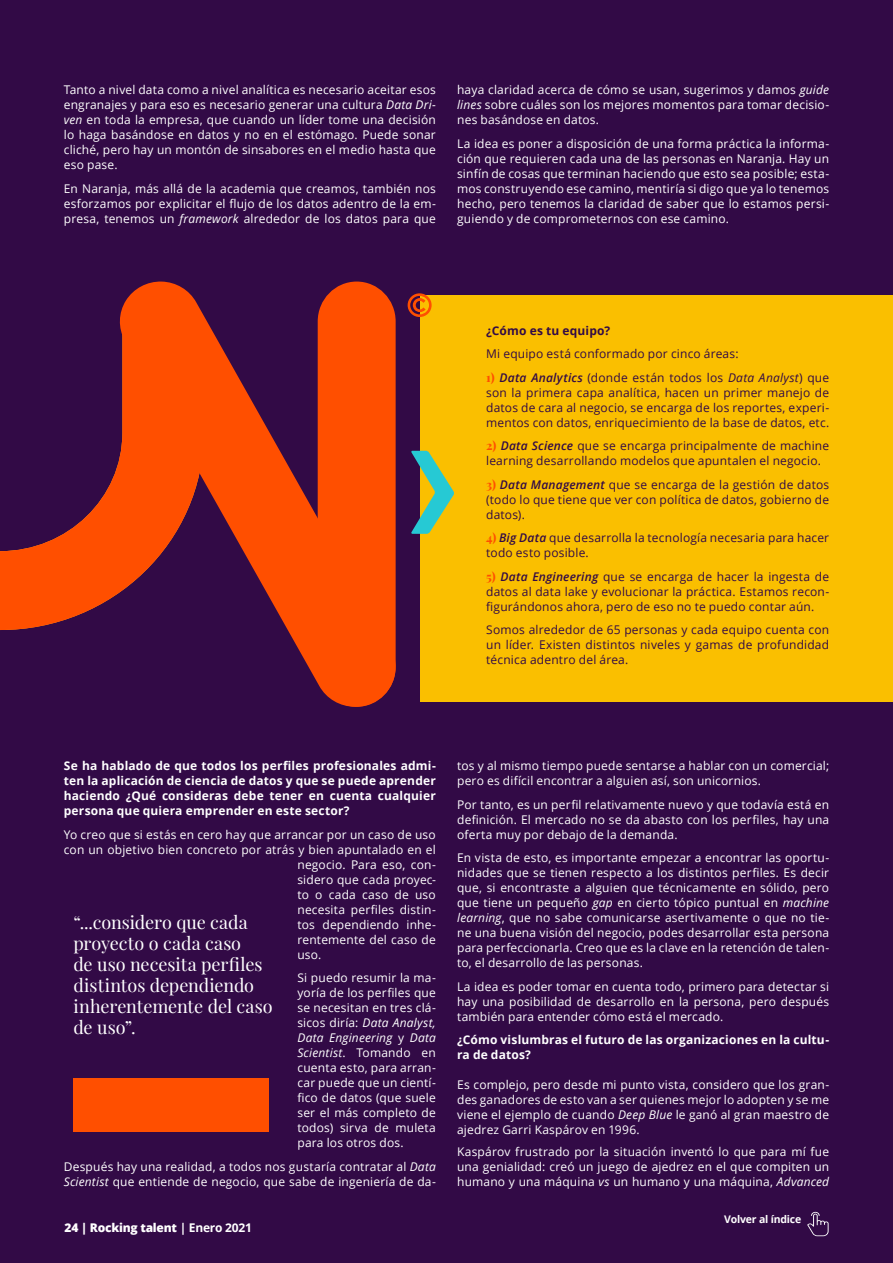
<style>
.page{position:relative;width:893px;height:1263px;background:#320a46}
.page>*{position:absolute;margin:0;border:0;box-sizing:border-box;transform-origin:0 0}
.t1{font:18px/21px "Playfair Display";letter-spacing:-.005em;color:#fff}
.t2{font:12px/15px "Open Sans";letter-spacing:.015em;color:#fff;text-align:justify}
.t3{font:12px/15px "Open Sans";letter-spacing:.015em;color:#320a46;text-align:justify}
.t4{font:700 12px/15px "Open Sans";letter-spacing:.015em;color:#fff;text-align:justify}
.t5{font:800 12px "Open Sans";letter-spacing:-.02em;color:#fff}
.t6{font:700 12px "Open Sans";letter-spacing:.015em;color:#320a46}
.t7{font:700 10.5px "Open Sans";letter-spacing:-.02em;color:#fff}
.s1{font-style:italic}
.s2{font-family:"Playfair Display";font-weight:800;color:#ff4f00}
.s3{font-weight:600;font-style:italic}
.s4{font-weight:700}
</style>
<div class="page">
<div style="left:421px;top:296px;width:472px;height:406px;background:#fabf00"></div>
<svg style="left:0;top:464px;width:118px;height:166px;fill:#ff4f00"></svg>
<svg style="left:408px;top:293px;width:24px;height:24px"></svg>
<svg style="left:118px;top:281px;width:244px;height:403px"></svg>
<div style="left:318px;top:282px;width:78px;height:425px;background:#ff4f00"></div>
<svg style="left:411px;top:451px;width:43px;height:83px"></svg>
<svg style="left:807px;top:1212px;width:22px;height:24px"></svg>
<div style="left:73px;top:1078px;width:196px;height:53px;background:#ff4f00"></div>
<p class="t2" style="left:64px;top:82px;width:374px">Tanto a nivel data como a nivel analítica es necesario aceitar esos engranajes y para eso es necesario generar una cultura <span class="s1">Data Dri&shy;ven</span> en toda la empresa, que cuando un líder tome una decisión lo haga basándose en datos y no en el estómago. Puede sonar cliché, pero hay un montón de sinsabores en el medio hasta que eso pase.</p>
<p class="t2" style="left:64px;top:181px;width:374px">En Naranja, más allá de la academia que creamos, también nos esforzamos por explicitar el flujo de los datos adentro de la em&shy;presa, tenemos un <span class="s1">framework</span> alrededor de los datos para que</p>
<p class="t2" style="left:457px;top:82px;width:374px">haya claridad acerca de cómo se usan, sugerimos y damos <span class="s1">guide lines</span> sobre cuáles son los mejores momentos para tomar decisio&shy;nes basándose en datos.</p>
<p class="t2" style="left:457px;top:136px;width:374px">La idea es poner a disposición de una forma práctica la informa&shy;ción que requieren cada una de las personas en Naranja. Hay un sinfín de cosas que terminan haciendo que esto sea posible; esta&shy;mos construyendo ese camino, mentiría si digo que ya lo tenemos hecho, pero tenemos la claridad de saber que lo estamos persi&shy;guiendo y de comprometernos con ese camino.</p>
<p class="t6" style="left:486px;top:322px;width:126px">¿Cómo es tu equipo?</p>
<p class="t3" style="left:486px;top:346px;width:254px">Mi equipo está conformado por cinco áreas:</p>
<p class="t3" style="left:486px;top:369px;width:344px"><span class="s2">1)</span> <span class="s3">Data Analytics</span> (donde están todos los <span class="s1">Data Analyst</span>) que son la primera capa analítica, hacen un primer manejo de datos de cara al negocio, se encarga de los reportes, experi&shy;mentos con datos, enriquecimiento de la base de datos, etc.</p>
<p class="t3" style="left:486px;top:438px;width:345px"><span class="s2">2)</span> <span class="s3">Data Science</span> que se encarga principalmente de machine learning desarrollando modelos que apuntalen el negocio.</p>
<p class="t3" style="left:486px;top:476px;width:345px"><span class="s2">3)</span> <span class="s3">Data Management</span> que se encarga de la gestión de datos (todo lo que tiene que ver con política de datos, gobierno de datos).</p>
<p class="t3" style="left:486px;top:530px;width:344px"><span class="s2">4)</span> <span class="s3">Big Data</span> que desarrolla la tecnología necesaria para hacer todo esto posible.</p>
<p class="t3" style="left:486px;top:568px;width:344px"><span class="s2">5)</span> <span class="s3">Data Engineering</span> que se encarga de hacer la ingesta de datos al data lake y evolucionar la práctica. Estamos recon&shy;figurándonos ahora, pero de eso no te puedo contar aún.</p>
<p class="t3" style="left:486px;top:622px;width:344px">Somos alrededor de 65 personas y cada equipo cuenta con un líder. Existen distintos niveles y gamas de profundidad técnica adentro del área.</p>
<p class="t4" style="left:64px;top:758px;width:374px">Se ha hablado de que todos los perfiles profesionales admi&shy;ten la aplicación de ciencia de datos y que se puede aprender haciendo ¿Qué consideras debe tener en cuenta cualquier persona que quiera emprender en este sector?</p>
<p class="t2" style="left:64px;top:827px;width:374px">Yo creo que si estás en cero hay que arrancar por un caso de uso</p>
<p class="t2" style="left:64px;top:842px;width:374px">con un objetivo bien concreto por atrás y bien apuntalado en el</p>
<p class="t2" style="left:297px;top:857px;width:140px">negocio. Para eso, con-</p>
<p class="t2" style="left:297px;top:872px;width:140px">sidero que cada proyec-</p>
<p class="t2" style="left:297px;top:887px;width:140px">to o cada caso de uso</p>
<p class="t2" style="left:297px;top:902px;width:140px">necesita perfiles distin-</p>
<p class="t2" style="left:297px;top:917px;width:140px">tos dependiendo inhe-</p>
<p class="t2" style="left:297px;top:932px;width:140px">rentemente del caso de</p>
<p class="t2" style="left:297px;top:947px;width:26px">uso.</p>
<p class="t2" style="left:297px;top:970px;width:140px">Si puedo resumir la ma&shy;yoría de los perfiles que se necesitan en tres clá&shy;sicos diría: <span class="s1">Data Analyst, Data Engineering</span> y <span class="s1">Data Scientist</span>. Tomando en cuenta esto, para arran&shy;car puede que un cientí&shy;fico de datos (que suele ser el más completo de todos) sirva de muleta para los otros dos.</p>
<p class="t2" style="left:64px;top:1159px;width:374px">Después hay una realidad, a todos nos gustaría contratar al <span class="s1">Data<br>Scientist</span> que entiende de negocio, que sabe de ingeniería de da-</p>
<h1 class="t1" style="left:73px;top:911px;width:201px">“...considero que cada proyecto o cada caso<br>de uso necesita perfiles distintos dependiendo inherentemente del caso de uso”.</h1>
<p class="t5" style="left:65px;top:1219px;width:189px">24 | Rocking talent <span class="s4">| Enero 2021</span></p>
<p class="t2" style="left:457px;top:758px;width:374px">tos y al mismo tiempo puede sentarse a hablar con un comercial; pero es difícil encontrar a alguien así, son unicornios.</p>
<p class="t2" style="left:457px;top:797px;width:374px">Por tanto, es un perfil relativamente nuevo y que todavía está en definición. El mercado no se da abasto con los perfiles, hay una oferta muy por debajo de la demanda.</p>
<p class="t2" style="left:457px;top:850px;width:374px">En vista de esto, es importante empezar a encontrar las oportu&shy;nidades que se tienen respecto a los distintos perfiles. Es decir que, si encontraste a alguien que técnicamente en sólido, pero que tiene un pequeño <span class="s1">gap</span> en cierto tópico puntual en <span class="s1">machine learning</span>, que no sabe comunicarse asertivamente o que no tie&shy;ne una buena visión del negocio, podes desarrollar esta persona para perfeccionarla. Creo que es la clave en la retención de talen&shy;to, el desarrollo de las personas.</p>
<p class="t2" style="left:457px;top:979px;width:374px">La idea es poder tomar en cuenta todo, primero para detectar si hay una posibilidad de desarrollo en la persona, pero después también para entender cómo está el mercado.</p>
<p class="t4" style="left:457px;top:1032px;width:374px">¿Cómo vislumbras el futuro de las organizaciones en la cultu&shy;ra de datos?</p>
<p class="t2" style="left:457px;top:1077px;width:374px">Es complejo, pero desde mi punto vista, considero que los gran&shy;des ganadores de esto van a ser quienes mejor lo adopten y se me viene el ejemplo de cuando <span class="s1">Deep Blue</span> le ganó al gran maestro de ajedrez Garri Kaspárov en 1996.</p>
<p class="t2" style="left:457px;top:1144px;width:374px">Kaspárov frustrado por la situación inventó lo que para mí fue una genialidad: creó un juego de ajedrez en el que compiten un humano y una máquina <span class="s1">vs</span> un humano y una máquina, <span class="s1">Advanced</span></p>
<p class="t7" style="left:724px;top:1212px;width:78px">Volver al índice</p>
</div>
